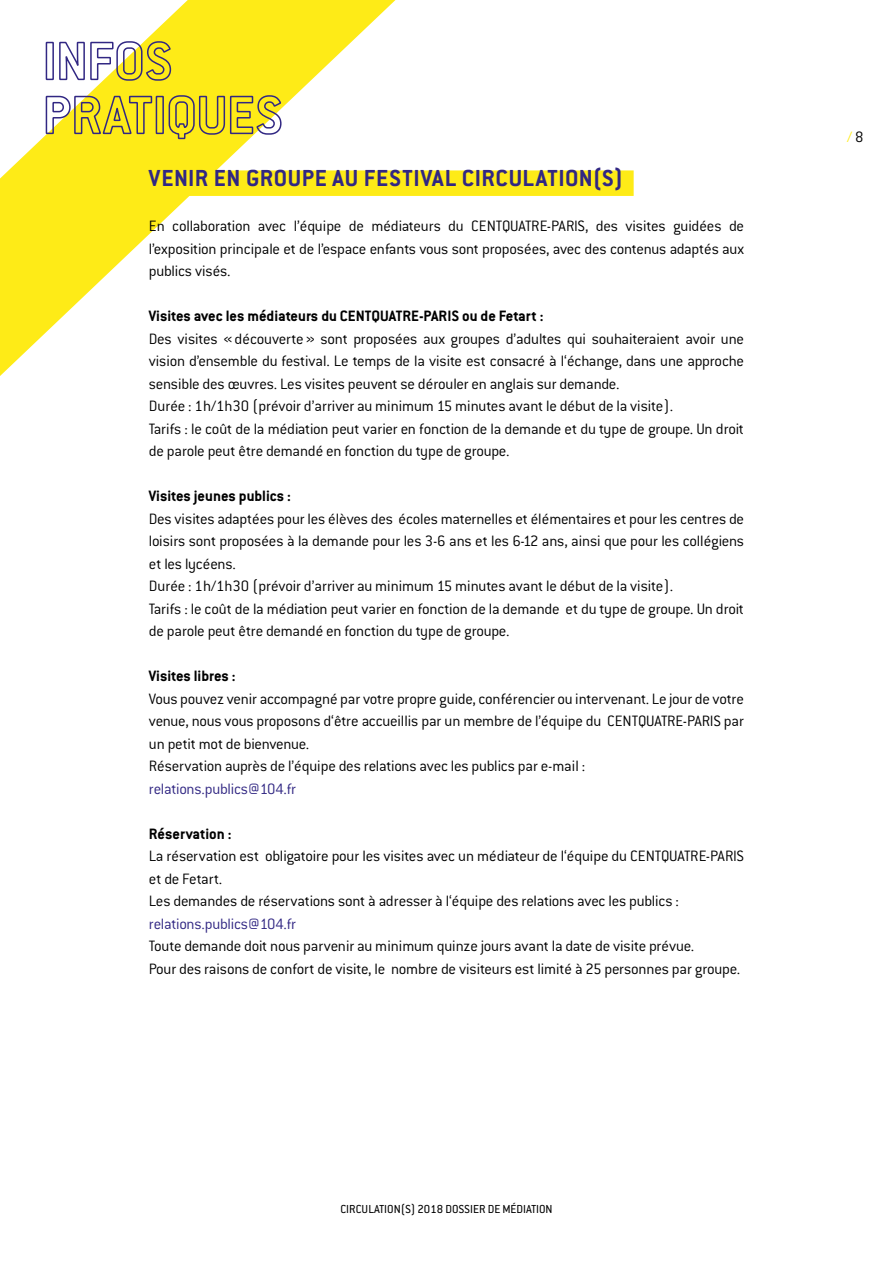
<style>
.page{position:relative;width:893px;height:1263px;background:#fff}
.page>*{position:absolute;margin:0;border:0;box-sizing:border-box;transform-origin:0 0}
.t1{font:700 25.5px "Conduit ITC Std";letter-spacing:.025em;color:#312783}
.t2{font:300 16.5px/22.5px "Conduit ITC Std";letter-spacing:-.015em;color:#000}
.t3{font:700 16.5px "Conduit ITC Std";color:#000}
.t4{font:300 16.5px "Conduit ITC Std";letter-spacing:-.015em;color:#312783}
.t5{font:300 16.5px "Conduit ITC";color:#feeb17}
.t6{font:12.75px "Conduit ITC Std";color:#000}
.s1{color:#000}
</style>
<div class="page">
<svg style="left:0;top:0;width:395px;height:376px"></svg>
<div style="left:46px;top:42px;width:8px;height:38px;border:2px solid #312783"></div>
<svg style="left:58px;top:40px;width:114px;height:41px"></svg>
<svg style="left:45px;top:95px;width:108px;height:40px;background:#d3c54f"></svg>
<div style="left:156px;top:96px;width:8px;height:38px;border:2px solid #312783"></div>
<svg style="left:168px;top:94px;width:114px;height:46px;background:#d5c540"></svg>
<div style="left:134px;top:170px;width:500px;height:26px;background:#feeb17"></div>
<h1 class="t1" style="left:149px;top:163px;width:476px">VENIR EN GROUPE AU FESTIVAL CIRCULATION(S)</h1>
<p class="t2" style="left:149px;top:214px;width:597px;text-align:justify">En collaboration avec l’équipe de médiateurs du CENTQUATRE-PARIS, des visites guidées de l’exposition principale et de l’espace enfants vous sont proposées, avec des contenus adaptés aux publics visés.</p>
<p class="t3" style="left:149px;top:306px;width:396px">Visites avec les médiateurs du CENTQUATRE-PARIS ou de Fetart :</p>
<p class="t2" style="left:149px;top:327px;width:597px">Des visites «découverte» sont proposées aux groupes d’adultes qui souhaiteraient avoir une vision d’ensemble du festival. Le temps de la visite est consacré à l‘échange, dans une approche sensible des œuvres. Les visites peuvent se dérouler en anglais sur demande.<br>Durée : 1h/1h30 (prévoir d’arriver au minimum 15 minutes avant le début de la visite).<br>Tarifs : le coût de la médiation peut varier en fonction de la demande et du type de groupe. Un droit de parole peut être demandé en fonction du type de groupe.</p>
<p class="t3" style="left:149px;top:486px;width:144px">Visites jeunes publics :</p>
<p class="t2" style="left:149px;top:507px;width:597px">Des visites adaptées pour les élèves des écoles maternelles et élémentaires et pour les centres de loisirs sont proposées à la demande pour les 3-6 ans et les 6-12 ans, ainsi que pour les collégiens et les lycéens.<br>Durée : 1h/1h30 (prévoir d’arriver au minimum 15 minutes avant le début de la visite).<br>Tarifs : le coût de la médiation peut varier en fonction de la demande et du type de groupe. Un droit de parole peut être demandé en fonction du type de groupe.</p>
<p class="t3" style="left:149px;top:666px;width:88px">Visites libres :</p>
<p class="t2" style="left:149px;top:687px;width:597px">Vous pouvez venir accompagné par votre propre guide, conférencier ou intervenant. Le jour de votre venue, nous vous proposons d‘être accueillis par un membre de l’équipe du CENTQUATRE-PARIS par un petit mot de bienvenue.<br>Réservation auprès de l’équipe des relations avec les publics par e-mail :</p>
<p class="t4" style="left:149px;top:779px;width:149px">relations.publics@104.fr</p>
<p class="t3" style="left:149px;top:824px;width:84px">Réservation :</p>
<p class="t2" style="left:149px;top:844px;width:597px">La réservation est obligatoire pour les visites avec un médiateur de l‘équipe du CENTQUATRE-PARIS et de Fetart.<br>Les demandes de réservations sont à adresser à l‘équipe des relations avec les publics :</p>
<p class="t4" style="left:149px;top:914px;width:149px">relations.publics@104.fr</p>
<p class="t2" style="left:149px;top:934px;width:593px">Toute demande doit nous parvenir au minimum quinze jours avant la date de visite prévue.<br>Pour des raisons de confort de visite, le nombre de visiteurs est limité à 25 personnes par groupe.</p>
<p class="t6" style="left:340px;top:1201px;width:214px">CIRCULATION(S) 2018 DOSSIER DE MÉDIATION</p>
<p class="t5" style="left:847px;top:127px;width:18px">/ <span class="s1">8</span></p>
</div>
